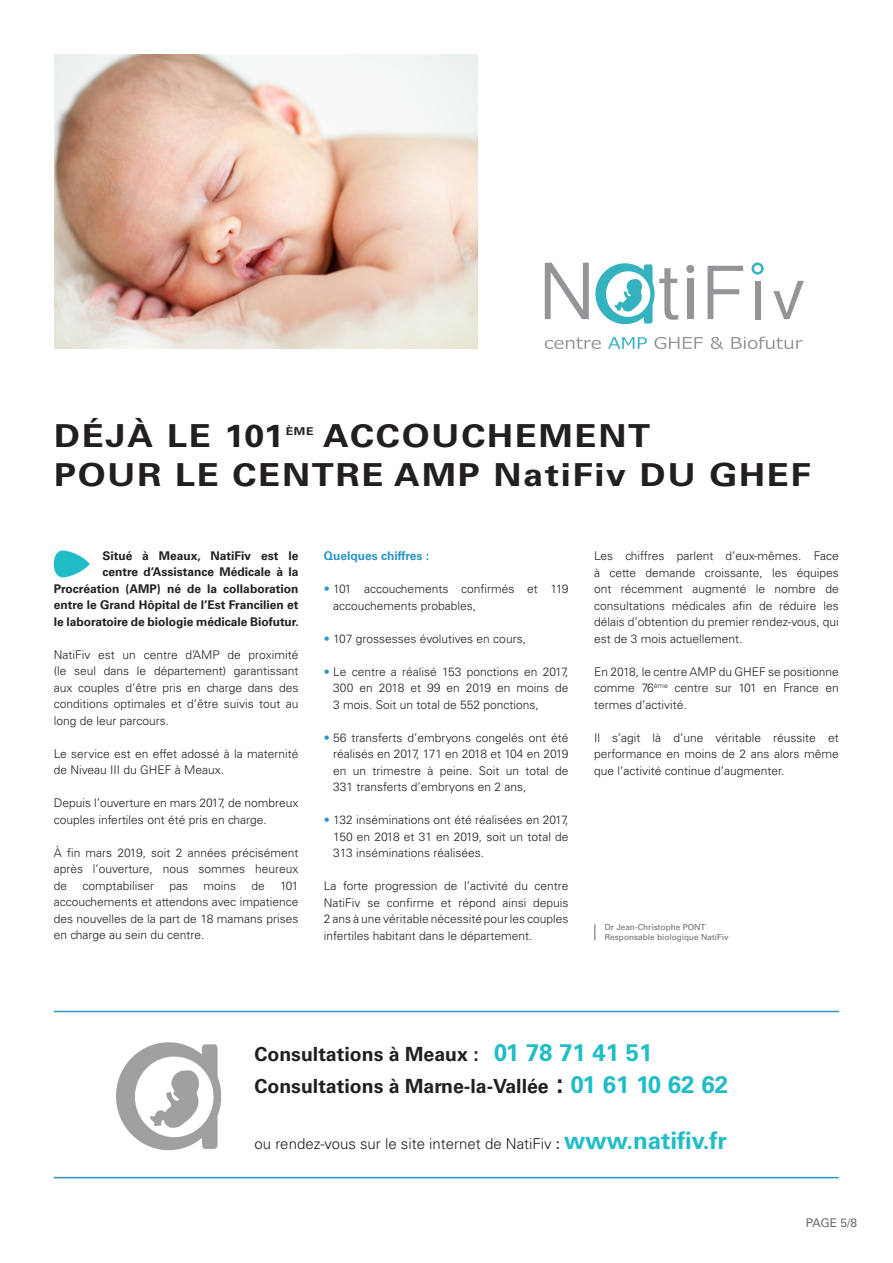
<style>
.page{position:relative;width:893px;height:1263px;background:#fff}
.page>*{position:absolute;margin:0;border:0;box-sizing:border-box;transform-origin:0 0}
.t1{font:700 31.65px "Univers";letter-spacing:.05em;color:#231f20;scale:1.14 1}
.t2{font:700 19.5px "Univers";color:#231f20}
.t3{font:300 15px "Univers";color:#231f20}
.t4{font:300 12px/16.5px "Univers";color:#231f20;text-align:justify}
.t5{font:700 12px/16.5px "Univers";color:#231f20;text-align:right}
.t6{font:700 12px "Univers";color:#2d95c9}
.t7{font:12px "Univers";color:#6c6d70}
.t8{font:700 10.8px "Univers";color:#231f20;scale:1.14 1}
.t9{font:8.25px "Univers";color:#6c6d70}
.s1{color:#2d95c9}
.s2{font-size:24px;color:#21bdc7}
.s3{font-size:27px}
.s4{font-weight:400}
.s5{font-weight:700;font-size:24px;color:#21bdc7}
</style>
<div class="page">
<img style="left:54px;top:54px;width:423px;height:294px">
<svg style="left:54px;top:550px;width:36px;height:27px"></svg>
<svg style="left:594px;top:924px;width:1px;height:16px"></svg>
<svg style="left:686px;top:265px;width:8px;height:8px"></svg>
<svg style="left:545px;top:263px;width:44px;height:56px"></svg>
<div style="left:687px;top:279px;width:6px;height:40px;background:#939598"></div>
<svg style="left:707px;top:266px;width:36px;height:53px"></svg>
<div style="left:755px;top:281px;width:5px;height:38px;background:#939598"></div>
<svg style="left:773px;top:281px;width:31px;height:38px"></svg>
<svg style="left:545px;top:337px;width:56px;height:12px"></svg>
<svg style="left:608px;top:337px;width:39px;height:12px"></svg>
<svg style="left:654px;top:337px;width:49px;height:12px"></svg>
<svg style="left:711px;top:337px;width:13px;height:12px"></svg>
<svg style="left:731px;top:336px;width:71px;height:13px"></svg>
<svg style="left:751px;top:263px;width:13px;height:12px"></svg>
<svg style="left:595px;top:263px;width:83px;height:61px"></svg>
<img style="left:116px;top:1042px;width:106px;height:109px">
<hr style="left:54px;top:1011px;width:785px;height:1px;background:#2d95c9">
<hr style="left:54px;top:1177px;width:785px;height:1px;background:#2d95c9">
<p class="t1" style="left:54px;top:417px;width:203px">DÉJÀ LE 101</p>
<p class="t8" style="left:286px;top:424px;width:26px">ÈME</p>
<p class="t1" style="left:323px;top:417px;width:288px">ACCOUCHEMENT</p>
<p class="t1" style="left:54px;top:456px;width:665px">POUR LE CENTRE AMP NatiFiv DU GHEF</p>
<p class="t5" style="left:54px;top:547px;width:246px">Situé à Meaux, NatiFiv est le<br>centre d’Assistance Médicale à la Procréation (AMP) né de la collaboration entre le Grand Hôpital de l’Est Francilien et le laboratoire de biologie médicale Biofutur.</p>
<p class="t4" style="left:54px;top:646px;width:246px">NatiFiv est un centre d’AMP de proximité (le seul dans le département) garantissant aux couples d’être pris en charge dans des conditions optimales et d’être suivis tout au long de leur parcours.</p>
<p class="t4" style="left:54px;top:745px;width:246px">Le service est en effet adossé à la maternité de Niveau III du GHEF à Meaux.</p>
<p class="t4" style="left:54px;top:794px;width:246px">Depuis l’ouverture en mars 2017, de nombreux couples infertiles ont été pris en charge.</p>
<p class="t4" style="left:54px;top:844px;width:246px">À fin mars 2019, soit 2 années précisément après l’ouverture, nous sommes heureux de</p>
<p class="t4" style="left:82px;top:877px;width:73px">comptabiliser</p>
<p class="t4" style="left:169px;top:877px;width:20px">pas</p>
<p class="t4" style="left:203px;top:877px;width:34px">moins</p>
<p class="t4" style="left:251px;top:877px;width:15px">de</p>
<p class="t4" style="left:54px;top:877px;width:246px;text-indent:226px">101 accouchements et attendons avec impatience des nouvelles de la part de 18 mamans prises en charge au sein du centre.</p>
<p class="t6" style="left:324px;top:549px;width:107px">Quelques chiffres :</p>
<p class="t4" style="left:333px;top:581px;width:237px;text-indent:-9px"><span class="s1">•</span> 101 accouchements confirmés et 119 accouchements probables,</p>
<p class="t4" style="left:324px;top:630px;width:204px"><span class="s1">•</span> 107 grossesses évolutives en cours,</p>
<p class="t4" style="left:333px;top:663px;width:237px;text-indent:-9px"><span class="s1">•</span> Le centre a réalisé 153 ponctions en 2017, 300 en 2018 et 99 en 2019 en moins de 3 mois. Soit un total de 552 ponctions,</p>
<p class="t4" style="left:333px;top:729px;width:237px;text-indent:-9px"><span class="s1">•</span> 56 transferts d’embryons congelés ont été réalisés en 2017, 171 en 2018 et 104 en 2019 en un trimestre à peine. Soit un total de 331 transferts d’embryons en 2 ans,</p>
<p class="t4" style="left:333px;top:812px;width:237px;text-indent:-9px"><span class="s1">•</span> 132 inséminations ont été réalisées en 2017, 150 en 2018 et 31 en 2019, soit un total de 313 inséminations réalisées.</p>
<p class="t4" style="left:324px;top:878px;width:246px">La forte progression de l’activité du centre NatiFiv se confirme et répond ainsi depuis 2 ans à une véritable nécessité pour les couples infertiles habitant dans le département.</p>
<p class="t4" style="left:594px;top:548px;width:246px">Les chiffres parlent d’eux-mêmes. Face à cette demande croissante, les équipes ont récemment augmenté le nombre de consultations médicales afin de réduire les délais d’obtention du premier rendez-vous, qui est de 3 mois actuellement.</p>
<p class="t4" style="left:594px;top:663px;width:246px">En 2018, le centre AMP du GHEF se positionne comme 76<sup>ème</sup> centre sur 101 en France en termes d’activité.</p>
<p class="t4" style="left:594px;top:729px;width:246px">Il s’agit là d’une véritable réussite et performance en moins de 2 ans alors même que l’activité continue d’augmenter.</p>
<p class="t9" style="left:605px;top:922px;width:102px">Dr Jean-Christophe PONT</p>
<p class="t9" style="left:605px;top:932px;width:125px">Responsable biologique NatiFiv</p>
<p class="t2" style="left:254px;top:1042px;width:400px">Consultations à Meaux : <span class="s2">01 78 71 41 51</span></p>
<p class="t2" style="left:254px;top:1075px;width:475px">Consultations à Marne-la-Vallée <span class="s3">:</span> <span class="s2">01 61 10 62 62</span></p>
<p class="t3" style="left:254px;top:1134px;width:474px">ou rendez-vous sur le site internet de NatiFiv <span class="s4">:</span> <span class="s5">www.natifiv.fr</span></p>
<p class="t7" style="left:806px;top:1216px;width:53px">PAGE 5/8</p>
</div>
